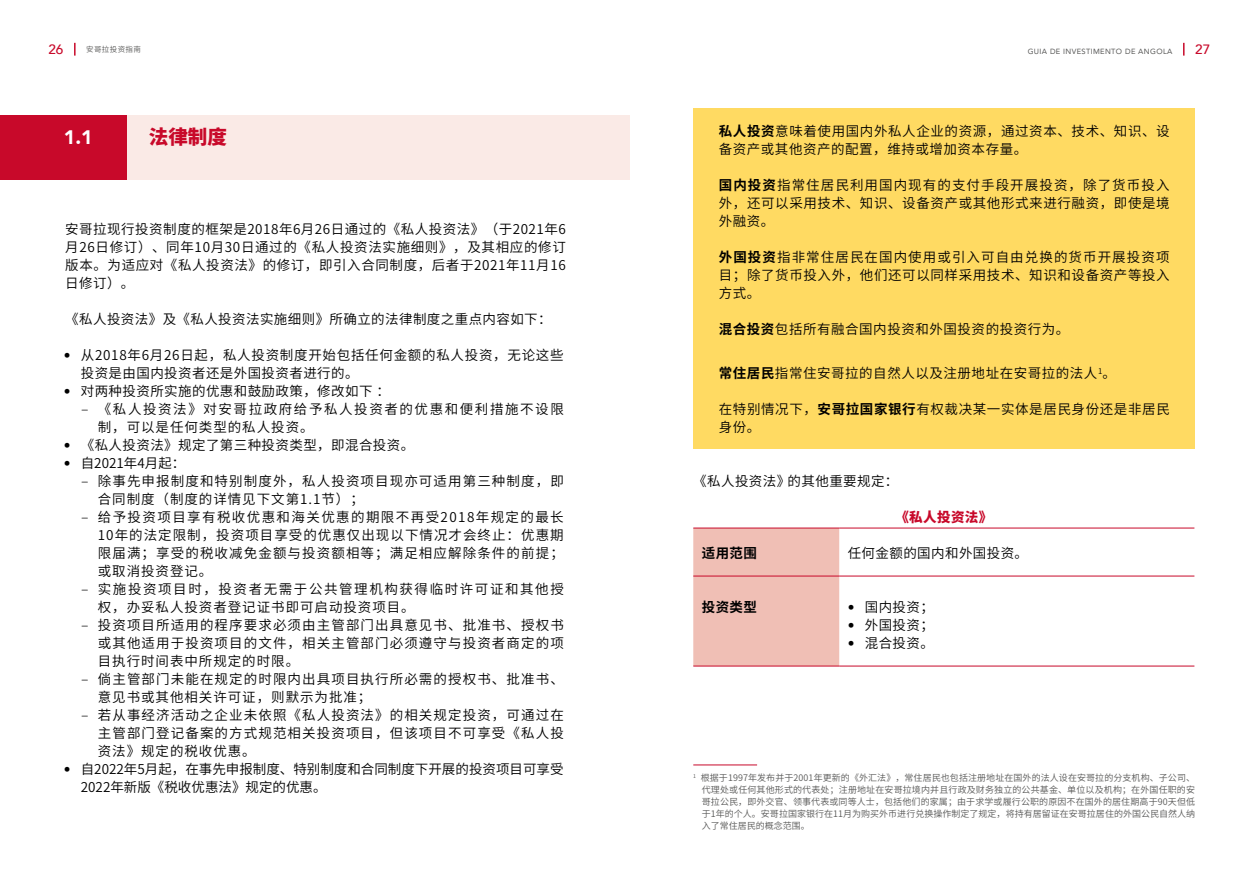
<style>
.page{position:relative;width:1259px;height:893px;background:#fff}
.page>*{position:absolute;margin:0;border:0;box-sizing:border-box;transform-origin:0 0}
.t1{font:900 19.5px "Noto Sans CJ Ksc";color:#c8092a}
.t2{font:900 19.5px "Avenir";color:#fff}
.t3{font:600 13.5px/18px "Noto Sans CJ Ksc";letter-spacing:.05em;color:#000;text-align:justify}
.t4{font:600 13.5px "Noto Sans CJ Ksc";letter-spacing:.03em;color:#000}
.t5{font:600 13.5px/18px "Noto Sans CJ Ksc";letter-spacing:.08em;color:#000}
.t6{font:600 13.5px/18px "Noto Sans CJ Ksc";letter-spacing:.115em;color:#000}
.t7{font:600 13.5px/18px "Noto Sans CJ Ksc";color:#000}
.t8{font:700 13.5px "Noto Sans CJ Ksc";letter-spacing:.03em;color:#000}
.t9{font:900 13.5px "Noto Sans CJ Ksc";letter-spacing:.03em;color:#c8092a}
.t10{font:500 13.5px "Avenir";color:#c8092a}
.t11{font:600 9px/12px "Noto Sans CJ Ksc";letter-spacing:.005em;color:#575756;text-align:justify}
.t12{font:7.5px "Avenir";letter-spacing:.05em;color:#575756}
.t13{font:600 7.5px "Noto Sans CJ Ksc";letter-spacing:.05em;color:#575756}
.s1{font-family:"Avenir";font-weight:300}
.s2{font-family:"Courier New";font-weight:400}
.s3{font-weight:700}
</style>
<div class="page">
<svg style="left:74px;top:43px;width:2px;height:13px"></svg>
<svg style="left:1183px;top:43px;width:1px;height:13px"></svg>
<div style="left:693px;top:108px;width:502px;height:341px;background:#ffda62"></div>
<div style="left:693px;top:529px;width:146px;height:137px;background:#f0bfb5"></div>
<hr style="left:693px;top:528px;width:146px;height:1px;background:#c8092a">
<hr style="left:839px;top:528px;width:355px;height:1px;background:#c8092a">
<hr style="left:693px;top:576px;width:146px;height:1px;background:#c8092a">
<hr style="left:839px;top:576px;width:355px;height:1px;background:#c8092a">
<hr style="left:693px;top:666px;width:146px;height:1px;background:#c8092a">
<hr style="left:839px;top:666px;width:355px;height:1px;background:#c8092a">
<hr style="left:693px;top:765px;width:64px;height:1px;background:#c8092a">
<div style="left:52px;top:115px;width:577px;height:65px;background:#faeae6"></div>
<div style="left:0;top:115px;width:126px;height:65px;background:#c8092a"></div>
<p class="t10" style="left:48px;top:38px;width:17px">26</p>
<p class="t13" style="left:86px;top:45px;width:56px">安哥拉投资指南</p>
<p class="t12" style="left:1027px;top:45px;width:146px">GUIA DE INVESTIMENTO DE ANGOLA</p>
<p class="t10" style="left:1195px;top:38px;width:17px">27</p>
<h1 class="t2" style="left:64px;top:121px;width:30px">1.1</h1>
<h1 class="t1" style="left:149px;top:126px;width:79px">法律制度</h1>
<p class="t3" style="left:65px;top:220px;width:502px">安哥拉现行投资制度的框架是2018年6月26日通过的《私人投资法》（于2021年6月26日修订）、同年10月30日通过的《私人投资法实施细则》，及其相应的修订版本。为适应对《私人投资法》的修订，即引入合同制度，后者于2021年11月16日修订）。</p>
<p class="t4" style="left:65px;top:311px;width:488px">《私人投资法》及《私人投资法实施细则》所确立的法律制度之重点内容如下：</p>
<p class="t3" style="left:81px;top:346px;width:484px;text-indent:-17px"><span class="s1">•</span> 从2018年6月26日起，私人投资制度开始包括任何金额的私人投资，无论这些投资是由国内投资者还是外国投资者进行的。</p>
<p class="t4" style="left:64px;top:383px;width:327px"><span class="s1">•</span> 对两种投资所实施的优惠和鼓励政策，修改如下 ：</p>
<p class="t6" style="left:98px;top:400px;width:467px;text-indent:-17px"><span class="s2">–</span> 《私人投资法》对安哥拉政府给予私人投资者的优惠和便利措施不设限制，可以是任何类型的私人投资。</p>
<p class="t4" style="left:64px;top:437px;width:352px"><span class="s1">•</span> 《私人投资法》规定了第三种投资类型，即混合投资。</p>
<p class="t7" style="left:64px;top:454px;width:123px"><span class="s1">•</span> 自2021年4月起：</p>
<p class="t5" style="left:98px;top:472px;width:467px;text-indent:-17px"><span class="s2">–</span> 除事先申报制度和特别制度外，私人投资项目现亦可适用第三种制度，即合同制度（制度的详情见下文第1.1节）；</p>
<p class="t3" style="left:98px;top:508px;width:467px;text-indent:-17px"><span class="s2">–</span> 给予投资项目享有税收优惠和海关优惠的期限不再受2018年规定的最长10年的法定限制，投资项目享受的优惠仅出现以下情况才会终止：优惠期限届满；享受的税收减免金额与投资额相等；满足相应解除条件的前提；或取消投资登记。</p>
<p class="t6" style="left:98px;top:580px;width:467px;text-indent:-17px"><span class="s2">–</span> 实施投资项目时，投资者无需于公共管理机构获得临时许可证和其他授权，办妥私人投资者登记证书即可启动投资项目。</p>
<p class="t3" style="left:98px;top:616px;width:467px;text-indent:-17px"><span class="s2">–</span> 投资项目所适用的程序要求必须由主管部门出具意见书、批准书、授权书或其他适用于投资项目的文件，相关主管部门必须遵守与投资者商定的项目执行时间表中所规定的时限。</p>
<p class="t5" style="left:98px;top:670px;width:467px;text-indent:-17px"><span class="s2">–</span> 倘主管部门未能在规定的时限内出具项目执行所必需的授权书、批准书、意见书或其他相关许可证，则默示为批准；</p>
<p class="t3" style="left:98px;top:706px;width:467px;text-indent:-17px"><span class="s2">–</span> 若从事经济活动之企业未依照《私人投资法》的相关规定投资，可通过在主管部门登记备案的方式规范相关投资项目，但该项目不可享受《私人投资法》规定的税收优惠。</p>
<p class="t7" style="left:81px;top:760px;width:484px;text-indent:-17px"><span class="s1">•</span> 自2022年5月起，在事先申报制度、特别制度和合同制度下开展的投资项目可享受<br>2022年新版《税收优惠法》规定的优惠。</p>
<p class="t3" style="left:719px;top:123px;width:452px"><span class="s3">私人投资</span>意味着使用国内外私人企业的资源，通过资本、技术、知识、设备资产或其他资产的配置，维持或增加资本存量。</p>
<p class="t3" style="left:719px;top:177px;width:452px"><span class="s3">国内投资</span>指常住居民利用国内现有的支付手段开展投资，除了货币投入外，还可以采用技术、知识、设备资产或其他形式来进行融资，即使是境外融资。</p>
<p class="t3" style="left:719px;top:249px;width:452px"><span class="s3">外国投资</span>指非常住居民在国内使用或引入可自由兑换的货币开展投资项目；除了货币投入外，他们还可以同样采用技术、知识和设备资产等投入方式。</p>
<p class="t3" style="left:719px;top:321px;width:352px"><span class="s3">混合投资</span>包括所有融合国内投资和外国投资的投资行为。</p>
<p class="t3" style="left:719px;top:364px;width:399px"><span class="s3">常住居民</span>指常住安哥拉的自然人以及注册地址在安哥拉的法人<sup>1</sup>。</p>
<p class="t3" style="left:719px;top:400px;width:452px">在特别情况下，<span class="s3">安哥拉国家银行</span>有权裁决某一实体是居民身份还是非居民身份。</p>
<p class="t4" style="left:693px;top:473px;width:207px">《私人投资法》的其他重要规定：</p>
<p class="t9" style="left:895px;top:509px;width:98px">《私人投资法》</p>
<p class="t8" style="left:702px;top:545px;width:57px">适用范围</p>
<p class="t4" style="left:847px;top:545px;width:182px">任何金额的国内和外国投资。</p>
<p class="t8" style="left:702px;top:599px;width:57px">投资类型</p>
<p class="t3" style="left:847px;top:598px;width:88px"><span class="s1">•</span> 国内投资；</p>
<p class="t3" style="left:847px;top:616px;width:88px"><span class="s1">•</span> 外国投资；</p>
<p class="t3" style="left:847px;top:634px;width:88px"><span class="s1">•</span> 混合投资。</p>
<p class="t11" style="left:702px;top:772px;width:495px;text-indent:-8px"><sup>1</sup>ﾠ根据于1997年发布并于2001年更新的《外汇法》，常住居民也包括注册地址在国外的法人设在安哥拉的分支机构、子公司、代理处或任何其他形式的代表处；注册地址在安哥拉境内并且行政及财务独立的公共基金、单位以及机构；在外国任职的安哥拉公民，即外交官、领事代表或同等人士，包括他们的家属；由于求学或履行公职的原因不在国外的居住期高于90天但低于1年的个人。安哥拉国家银行在11月为购买外币进行兑换操作制定了规定，将持有居留证在安哥拉居住的外国公民自然人纳入了常住居民的概念范围。</p>
</div>
